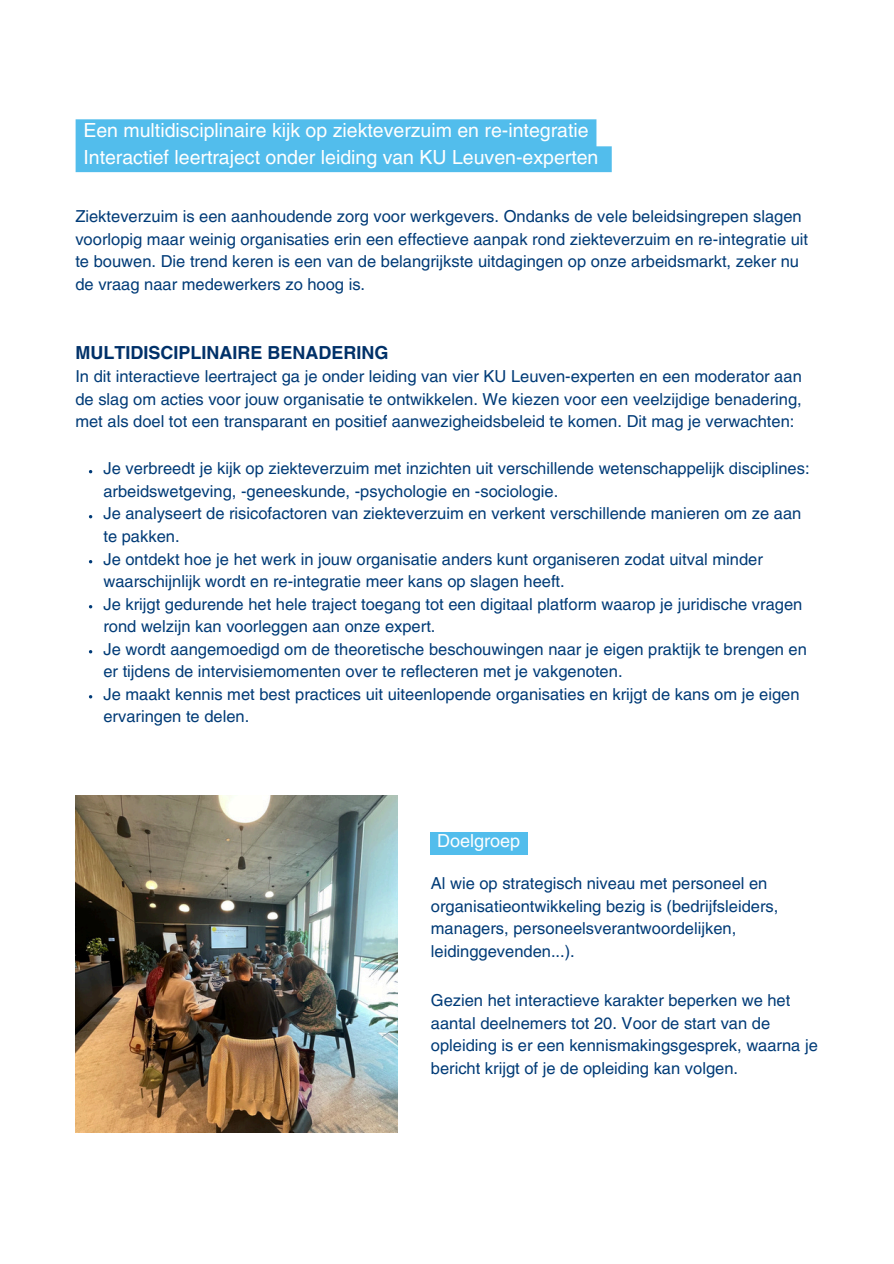
<style>
.page{position:relative;width:894px;height:1264px;background:#fff}
.page>*{position:absolute;margin:0;border:0;box-sizing:border-box;transform-origin:0 0}
.t1{font:19.5px/27px "Helvetica LT Pro";color:#fff}
.t2{font:700 18px "Helvetica LT Pro";color:#003169}
.t3{font:18px "Helvetica LT Pro";color:#fff}
.t4{font:16.5px/22.5px "Helvetica LT Pro";color:#003b77}
</style>
<div class="page">
<img style="left:75px;top:795px;width:322px;height:337px">
<div style="left:76px;top:119px;width:535px;height:53px;background:#52bdec"></div>
<div style="left:429px;top:831px;width:98px;height:23px;background:#52bdec"></div>
<p class="t1" style="left:83px;top:118px;width:516px">Een multidisciplinaire kijk op ziekteverzuim en re-integratie<br>Interactief leertraject onder leiding van KU Leuven-experten</p>
<p class="t4" style="left:75px;top:207px;width:734px">Ziekteverzuim is een aanhoudende zorg voor werkgevers. Ondanks de vele beleidsingrepen slagen voorlopig maar weinig organisaties erin een effectieve aanpak rond ziekteverzuim en re-integratie uit te bouwen. Die trend keren is een van de belangrijkste uitdagingen op onze arbeidsmarkt, zeker nu de vraag naar medewerkers zo hoog is.</p>
<p class="t2" style="left:75px;top:345px;width:315px">MULTIDISCIPLINAIRE BENADERING</p>
<p class="t4" style="left:75px;top:367px;width:727px;text-align:justify">In dit interactieve leertraject ga je onder leiding van vier KU Leuven-experten en een moderator aan de slag om acties voor jouw organisatie te ontwikkelen. We kiezen voor een veelzijdige benadering, met als doel tot een transparant en positief aanwezigheidsbeleid te komen. Dit mag je verwachten:</p>
<p class="t4" style="left:103px;top:459px;width:707px">Je verbreedt je kijk op ziekteverzuim met inzichten uit verschillende wetenschappelijk disciplines: arbeidswetgeving, -geneeskunde, -psychologie en -sociologie.<br>Je analyseert de risicofactoren van ziekteverzuim en verkent verschillende manieren om ze aan te pakken.<br>Je ontdekt hoe je het werk in jouw organisatie anders kunt organiseren zodat uitval minder waarschijnlijk wordt en re-integratie meer kans op slagen heeft.<br>Je krijgt gedurende het hele traject toegang tot een digitaal platform waarop je juridische vragen rond welzijn kan voorleggen aan onze expert.<br>Je wordt aangemoedigd om de theoretische beschouwingen naar je eigen praktijk te brengen en er tijdens de intervisiemomenten over te reflecteren met je vakgenoten.<br>Je maakt kennis met best practices uit uiteenlopende organisaties en krijgt de kans om je eigen ervaringen te delen.</p>
<h1 class="t3" style="left:437px;top:833px;width:85px">Doelgroep</h1>
<p class="t4" style="left:431px;top:873px;width:349px">Al wie op strategisch niveau met personeel en organisatieontwikkeling bezig is (bedrijfsleiders, managers, personeelsverantwoordelijken, leidinggevenden...).</p>
<p class="t4" style="left:431px;top:990px;width:388px">Gezien het interactieve karakter beperken we het aantal deelnemers tot 20. Voor de start van de opleiding is er een kennismakingsgesprek, waarna je bericht krijgt of je de opleiding kan volgen.</p>
</div>
